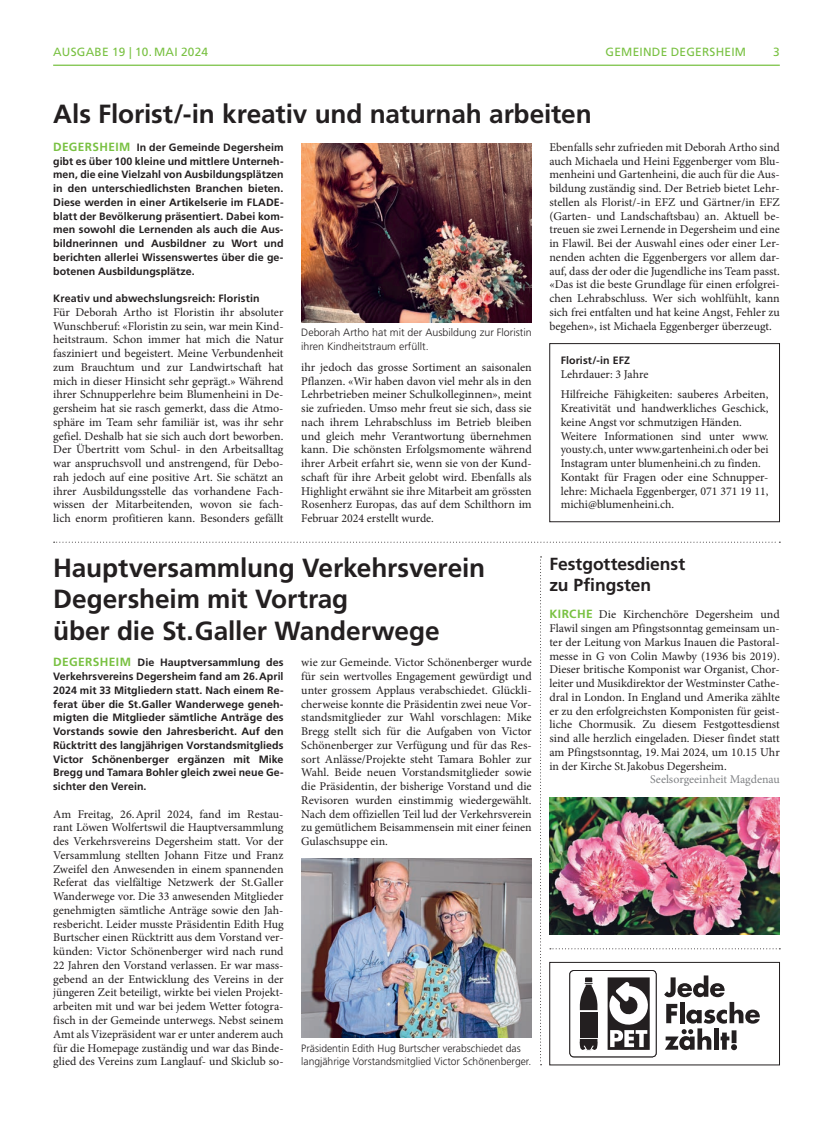
<style>
.page{position:relative;width:833px;height:1134px;background:#fff}
.page>*{position:absolute;margin:0;border:0;box-sizing:border-box;transform-origin:0 0}
.t1{font:700 26.25px/31.2px "Frutiger LT Std";letter-spacing:-.005em;color:#231f20}
.t2{font:700 17.5px/21.2px "Frutiger LT Std";letter-spacing:-.005em;color:#231f20}
.t3{font:11.88px/13.8px "Minion Pro";color:#231f20;text-align:justify}
.t4{font:11.88px "Frutiger LT Std";letter-spacing:.02em;color:#79c142}
.t5{font:11.88px "Minion Pro";letter-spacing:-.005em;color:#808285}
.t6{font:700 10.62px/13.8px "Frutiger LT Std";letter-spacing:.005em;color:#231f20;text-align:justify}
.t7{font:300 10.62px/13.8px "Frutiger LT Std";color:#231f20}
.s1{font-size:11.88px;color:#79c142}
.s2{font-family:"Frutiger LT Std";font-weight:700;color:#79c142}
</style>
<div class="page">
<hr style="left:53px;top:65px;width:727px;height:1px;background:#79c142">
<svg style="left:550px;top:948px;width:230px;height:1px"></svg>
<svg style="left:540px;top:556px;width:1px;height:509px"></svg>
<svg style="left:54px;top:542px;width:726px;height:1px"></svg>
<svg style="left:664px;top:975px;width:96px;height:75px"></svg>
<div style="left:569px;top:970px;width:87px;height:87px;border:1px solid #231f20;border-radius:4px"></div>
<div style="left:607px;top:977px;width:42px;height:73px;background:#231f20"></div>
<svg style="left:580px;top:977px;width:17px;height:33px"></svg>
<div style="left:580px;top:1011px;width:17px;height:26px;background:#231f20"></div>
<svg style="left:579px;top:1039px;width:19px;height:12px"></svg>
<svg style="left:607px;top:982px;width:43px;height:65px"></svg>
<div style="left:549px;top:962px;width:231px;height:103px;border:1px solid #231f20"></div>
<div style="left:549px;top:343px;width:231px;height:179px;border:1px solid #231f20"></div>
<img style="left:301px;top:144px;width:230px;height:179px">
<img style="left:549px;top:797px;width:231px;height:137px">
<img style="left:301px;top:859px;width:230px;height:179px">
<p class="t4" style="left:53px;top:45px;width:18px">AUSGABE</p>
<p class="t4" style="left:112px;top:45px;width:98px">19 | 10. MAI 2024</p>
<p class="t4" style="left:605px;top:45px;width:142px">GEMEINDE DEGERSHEIM</p>
<p class="t4" style="left:773px;top:45px;width:8px">3</p>
<h1 class="t1" style="left:53px;top:99px;width:540px">Als Florist/-in kreativ und naturnah arbeiten</h1>
<p class="t6" style="left:53px;top:140px;width:232px"><span class="s1">DEGERSHEIM</span> In der Gemeinde Degersheim gibt es über 100 kleine und mittlere Unterneh&shy;men, die eine Vielzahl von Ausbildungsplätzen in den unterschiedlichsten Branchen bieten.<br>Diese werden in einer Artikelserie im FLADE&shy;blatt der Bevölkerung präsentiert. Dabei kom&shy;men sowohl die Lernenden als auch die Aus&shy;bildnerinnen und Ausbildner zu Wort und berichten allerlei Wissenswertes über die ge&shy;botenen Ausbildungsplätze.</p>
<p class="t6" style="left:53px;top:291px;width:208px">Kreativ und abwechslungsreich: Floristin</p>
<p class="t3" style="left:53px;top:305px;width:232px">Für Deborah Artho ist Floristin ihr absoluter Wunschberuf: «Floristin zu sein, war mein Kind&shy;heitstraum. Schon immer hat mich die Natur fasziniert und begeistert. Meine Verbundenheit zum Brauchtum und zur Landwirtschaft hat mich in dieser Hinsicht sehr geprägt.» Während ihrer Schnupperlehre beim Blumenheini in De&shy;gersheim hat sie rasch gemerkt, dass die Atmo&shy;sphäre im Team sehr familiär ist, was ihr sehr gefiel. Deshalb hat sie sich auch dort beworben.<br>Der Übertritt vom Schul- in den Arbeitsalltag war anspruchsvoll und anstrengend, für Debo&shy;rah jedoch auf eine positive Art. Sie schätzt an ihrer Ausbildungsstelle das vorhandene Fach&shy;wissen der Mitarbeitenden, wovon sie fach&shy;lich enorm profitieren kann. Besonders gefällt</p>
<p class="t3" style="left:549px;top:140px;width:232px">Ebenfalls sehr zufrieden mit Deborah Artho sind auch Michaela und Heini Eggenberger vom Blu&shy;menheini und Gartenheini, die auch für die Aus&shy;bildung zuständig sind. Der Betrieb bietet Lehr&shy;stellen als Florist/-in EFZ und Gärtner/in EFZ (Garten- und Landschaftsbau) an. Aktuell be&shy;treuen sie zwei Lernende in Degersheim und eine in Flawil. Bei der Auswahl eines oder einer Ler&shy;nenden achten die Eggenbergers vor allem dar&shy;auf, dass der oder die Jugendliche ins Team passt. «Das ist die beste Grundlage für einen erfolgrei&shy;chen Lehrabschluss. Wer sich wohlfühlt, kann sich frei entfalten und hat keine Angst, Fehler zu begehen», ist Michaela Eggenberger überzeugt.</p>
<p class="t6" style="left:560px;top:353px;width:71px">Florist/-in EFZ</p>
<p class="t3" style="left:560px;top:364px;width:209px;line-height:20.6px">Lehrdauer: 3 Jahre<br>Hilfreiche Fähigkeiten: sauberes Arbeiten,</p>
<p class="t3" style="left:560px;top:401px;width:209px;text-align:left">Kreativität und handwerkliches Geschick, keine Angst vor schmutzigen Händen.<br>Weitere Informationen sind unter www. yousty.ch, unter www.gartenheini.ch oder bei Instagram unter blumenheini.ch zu finden.<br>Kontakt für Fragen oder eine Schnupper&shy;lehre: Michaela Eggenberger, 071 371 19 11, michi@blumenheini.ch.</p>
<p class="t7" style="left:301px;top:326px;width:232px">Deborah Artho hat mit der Ausbildung zur Floristin ihren Kindheitstraum erfüllt.</p>
<p class="t3" style="left:301px;top:360px;width:232px">ihr jedoch das grosse Sortiment an saisonalen Pflanzen. «Wir haben davon viel mehr als in den Lehrbetrieben meiner Schulkolleginnen», meint sie zufrieden. Umso mehr freut sie sich, dass sie nach ihrem Lehrabschluss im Betrieb bleiben und gleich mehr Verantwortung übernehmen kann. Die schönsten Erfolgsmomente während ihrer Arbeit erfahrt sie, wenn sie von der Kund&shy;schaft für ihre Arbeit gelobt wird. Ebenfalls als Highlight erwähnt sie ihre Mitarbeit am grössten Rosenherz Europas, das auf dem Schilthorn im Februar 2024 erstellt wurde.</p>
<h1 class="t1" style="left:53px;top:552px;width:433px">Hauptversammlung Verkehrsverein<br>Degersheim mit Vortrag<br>über die St.Galler Wanderwege</h1>
<p class="t6" style="left:53px;top:656px;width:232px"><span class="s1">DEGERSHEIM</span> Die Hauptversammlung des Verkehrsvereins Degersheim fand am 26.April 2024 mit 33 Mitgliedern statt. Nach einem Re&shy;ferat über die St.Galler Wanderwege geneh&shy;migten die Mitglieder sämtliche Anträge des Vorstands sowie den Jahresbericht. Auf den Rücktritt des langjährigen Vorstandsmitglieds Victor Schönenberger ergänzen mit Mike Bregg und Tamara Bohler gleich zwei neue Ge&shy;sichter den Verein.</p>
<p class="t3" style="left:53px;top:807px;width:232px">Am Freitag, 26.April 2024, fand im Restau&shy;rant Löwen Wolfertswil die Hauptversammlung des Verkehrsvereins Degersheim statt. Vor der Versammlung stellten Johann Fitze und Franz Zweifel den Anwesenden in einem spannenden Referat das vielfältige Netzwerk der St.Galler Wanderwege vor. Die 33 anwesenden Mitglieder genehmigten sämtliche Anträge sowie den Jah&shy;resbericht. Leider musste Präsidentin Edith Hug Burtscher einen Rücktritt aus dem Vorstand ver&shy;künden: Victor Schönenberger wird nach rund 22 Jahren den Vorstand verlassen. Er war mass&shy;gebend an der Entwicklung des Vereins in der jüngeren Zeit beteiligt, wirkte bei vielen Projekt&shy;arbeiten mit und war bei jedem Wetter fotogra&shy;fisch in der Gemeinde unterwegs. Nebst seinem Amt als Vizepräsident war er unter anderem auch für die Homepage zuständig und war das Binde&shy;glied des Vereins zum Langlauf- und Skiclub so-</p>
<p class="t3" style="left:301px;top:656px;width:232px">wie zur Gemeinde. Victor Schönenberger wurde für sein wertvolles Engagement gewürdigt und unter grossem Applaus verabschiedet. Glückli&shy;cherweise konnte die Präsidentin zwei neue Vor&shy;standsmitglieder zur Wahl vorschlagen: Mike Bregg stellt sich für die Aufgaben von Victor Schönenberger zur Verfügung und für das Res&shy;sort Anlässe/Projekte steht Tamara Bohler zur Wahl. Beide neuen Vorstandsmitglieder sowie die Präsidentin, der bisherige Vorstand und die Revisoren wurden einstimmig wiedergewählt.<br>Nach dem offiziellen Teil lud der Verkehrsverein zu gemütlichem Beisammensein mit einer feinen Gulaschsuppe ein.</p>
<p class="t7" style="left:301px;top:1041px;width:231px">Präsidentin Edith Hug Burtscher verabschiedet das langjährige Vorstandsmitglied Victor Schönenberger.</p>
<h2 class="t2" style="left:549px;top:554px;width:137px">Festgottesdienst zu Pfingsten</h2>
<p class="t3" style="left:549px;top:608px;width:232px"><span class="s2">KIRCHE</span> Die Kirchenchöre Degersheim und Flawil singen am Pfingstsonntag gemeinsam un&shy;ter der Leitung von Markus Inauen die Pastoral&shy;messe in G von Colin Mawby (1936 bis 2019).<br>Dieser britische Komponist war Organist, Chor&shy;leiter und Musikdirektor der Westminster Cathe&shy;dral in London. In England und Amerika zählte er zu den erfolgreichsten Komponisten für geist&shy;liche Chormusik. Zu diesem Festgottesdienst sind alle herzlich eingeladen. Dieser findet statt am Pfingstsonntag, 19.Mai 2024, um 10.15 Uhr in der Kirche St.Jakobus Degersheim.</p>
<p class="t5" style="left:650px;top:772px;width:131px">Seelsorgeeinheit Magdenau</p>
</div>
